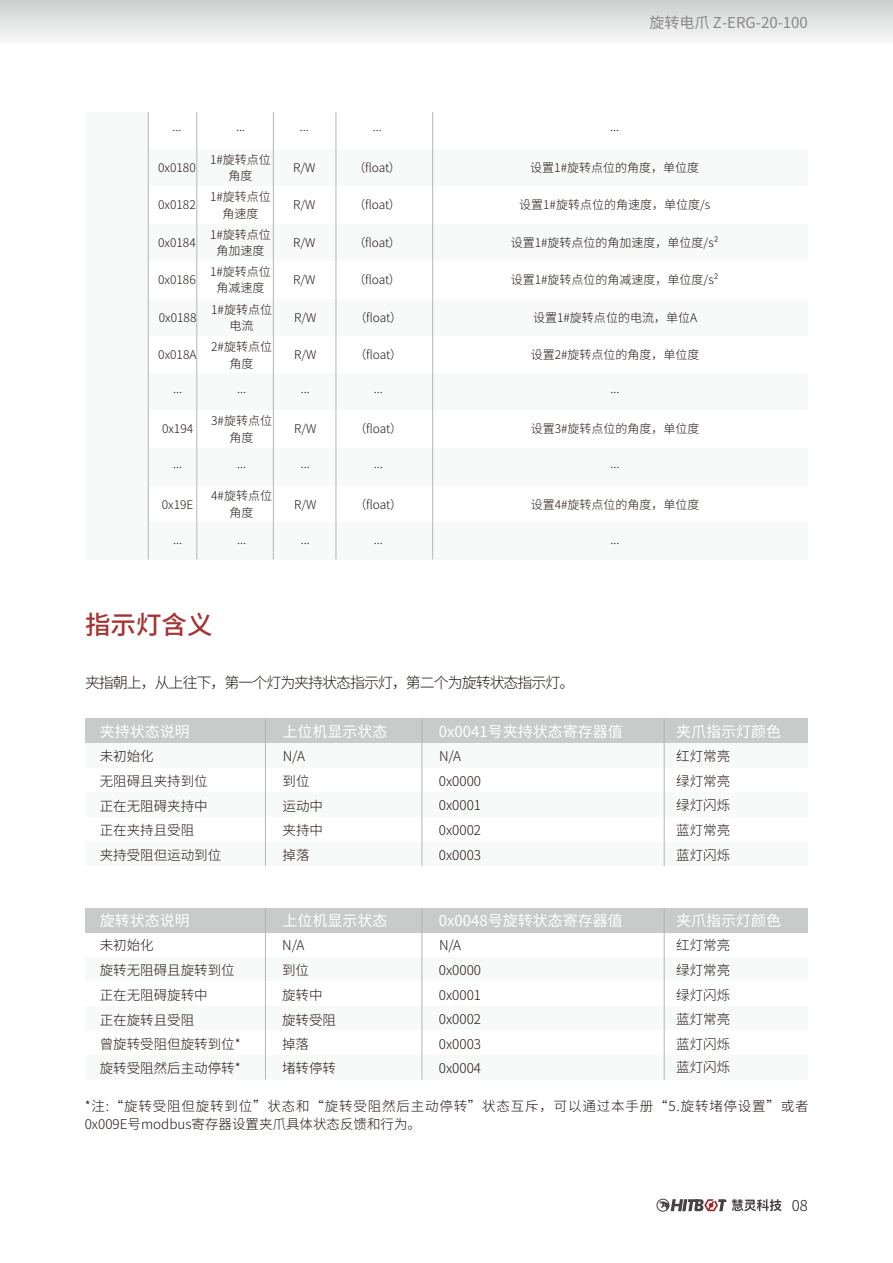
<style>
.page{position:relative;width:893px;height:1263px;background:#fff}
.page>*{position:absolute;margin:0;border:0;box-sizing:border-box;transform-origin:0 0}
.t1{font:500 25.5px "Source Han Sans CN";color:#a63232}
.t2{font:15px "Source Han Sans CN";color:#fff}
.t3{font:300 15px "Source Han Sans CN";letter-spacing:-.07em;color:#221714}
.t4{font:15px "Source Han Sans CN";color:#898989}
.t5{font:300 13.5px/24.8px "Source Han Sans CN";color:#221714}
.t6{font:300 13.5px/18px "Source Han Sans CN";letter-spacing:.06em;color:#221714}
.t7{font:300 12px/16.5px "Source Han Sans CN";color:#221714;text-align:center}
</style>
<div class="page">
<div style="left:85px;top:112px;width:63px;height:447px;background:#f8f9f9"></div>
<div style="left:85px;top:957px;width:723px;height:24px;background:#f8f9f9"></div>
<div style="left:85px;top:841px;width:723px;height:25px;background:#f8f9f9"></div>
<div style="left:85px;top:792px;width:723px;height:25px;background:#f8f9f9"></div>
<div style="left:85px;top:743px;width:723px;height:25px;background:#f8f9f9"></div>
<div style="left:85px;top:1055px;width:723px;height:25px;background:#f8f9f9"></div>
<div style="left:85px;top:1006px;width:723px;height:25px;background:#f8f9f9"></div>
<div style="left:85px;top:718px;width:723px;height:25px;background:#c9caca"></div>
<hr style="left:265px;top:718px;width:1px;height:148px;background:#b5b5b6">
<hr style="left:422px;top:718px;width:1px;height:148px;background:#b5b5b6">
<hr style="left:664px;top:718px;width:1px;height:148px;background:#b5b5b6">
<div style="left:85px;top:908px;width:723px;height:24px;background:#c9caca"></div>
<hr style="left:265px;top:908px;width:1px;height:172px;background:#b5b5b6">
<hr style="left:422px;top:908px;width:1px;height:172px;background:#b5b5b6">
<hr style="left:664px;top:908px;width:1px;height:172px;background:#b5b5b6">
<div style="left:148px;top:299px;width:660px;height:37px;background:#f8f9f9"></div>
<div style="left:148px;top:149px;width:660px;height:38px;background:#f8f9f9"></div>
<div style="left:148px;top:224px;width:660px;height:37px;background:#f8f9f9"></div>
<div style="left:148px;top:373px;width:660px;height:38px;background:#f8f9f9"></div>
<div style="left:148px;top:448px;width:660px;height:37px;background:#f8f9f9"></div>
<div style="left:148px;top:522px;width:660px;height:37px;background:#f8f9f9"></div>
<hr style="left:432px;top:112px;width:1px;height:447px;background:#b5b5b6">
<hr style="left:336px;top:112px;width:1px;height:447px;background:#b5b5b6">
<hr style="left:273px;top:112px;width:1px;height:447px;background:#b5b5b6">
<hr style="left:197px;top:112px;width:1px;height:447px;background:#b5b5b6">
<hr style="left:148px;top:112px;width:1px;height:447px;background:#b5b5b6">
<div style="left:657px;top:1199px;width:12px;height:12px;border:1px solid #464142;border-radius:50%"></div>
<svg style="left:659px;top:1199px;width:123px;height:12px"></svg>
<div style="left:0;top:0;width:893px;height:43px;background:linear-gradient(to bottom,#cdcece,#f8f9f9)"></div>
<p class="t4" style="left:650px;top:14px;width:160px">旋转电爪 Z-ERG-20-100</p>
<p class="t7" style="left:173px;top:118px;width:10px">...</p>
<p class="t7" style="left:236px;top:118px;width:10px">...</p>
<p class="t7" style="left:373px;top:118px;width:10px">...</p>
<p class="t7" style="left:610px;top:118px;width:10px">...</p>
<p class="t7" style="left:293px;top:160px;width:24px">R/W</p>
<p class="t7" style="left:293px;top:197px;width:24px">R/W</p>
<p class="t7" style="left:300px;top:118px;width:10px">...</p>
<p class="t7" style="left:210px;top:152px;width:62px">1#旋转点位角度</p>
<p class="t7" style="left:210px;top:189px;width:62px">1#旋转点位角速度</p>
<p class="t7" style="left:353px;top:160px;width:49px">（float）</p>
<p class="t7" style="left:353px;top:197px;width:49px">（float）</p>
<p class="t7" style="left:530px;top:160px;width:170px">设置1#旋转点位的角度，单位度</p>
<p class="t7" style="left:519px;top:197px;width:192px">设置1#旋转点位的角速度，单位度/s</p>
<p class="t7" style="left:158px;top:160px;width:39px">0x0180</p>
<p class="t7" style="left:158px;top:197px;width:39px">0x0182</p>
<p class="t7" style="left:158px;top:234px;width:39px">0x0184</p>
<p class="t7" style="left:158px;top:272px;width:39px">0x0186</p>
<p class="t7" style="left:210px;top:226px;width:62px">1#旋转点位角加速度</p>
<p class="t7" style="left:210px;top:263px;width:62px">1#旋转点位角减速度</p>
<p class="t7" style="left:511px;top:234px;width:209px">设置1#旋转点位的角加速度，单位度/s²</p>
<p class="t7" style="left:511px;top:272px;width:209px">设置1#旋转点位的角减速度，单位度/s²</p>
<p class="t7" style="left:353px;top:234px;width:49px">（float）</p>
<p class="t7" style="left:353px;top:272px;width:49px">（float）</p>
<p class="t7" style="left:293px;top:234px;width:24px">R/W</p>
<p class="t7" style="left:293px;top:272px;width:24px">R/W</p>
<p class="t7" style="left:159px;top:309px;width:39px">0x0188</p>
<p class="t7" style="left:158px;top:347px;width:40px">0x018A</p>
<p class="t7" style="left:173px;top:380px;width:10px">...</p>
<p class="t7" style="left:162px;top:421px;width:33px">0x194</p>
<p class="t7" style="left:211px;top:301px;width:62px">1#旋转点位电流</p>
<p class="t7" style="left:533px;top:310px;width:165px">设置1#旋转点位的电流，单位A</p>
<p class="t7" style="left:294px;top:309px;width:24px">R/W</p>
<p class="t7" style="left:355px;top:309px;width:49px">（float）</p>
<p class="t7" style="left:294px;top:347px;width:24px">R/W</p>
<p class="t7" style="left:301px;top:380px;width:10px">...</p>
<p class="t7" style="left:294px;top:421px;width:24px">R/W</p>
<p class="t7" style="left:211px;top:339px;width:62px">2#旋转点位角度</p>
<p class="t7" style="left:237px;top:380px;width:10px">...</p>
<p class="t7" style="left:211px;top:413px;width:62px">3#旋转点位角度</p>
<p class="t7" style="left:355px;top:421px;width:49px">（float）</p>
<p class="t7" style="left:355px;top:347px;width:49px">（float）</p>
<p class="t7" style="left:374px;top:380px;width:10px">...</p>
<p class="t7" style="left:531px;top:347px;width:170px">设置2#旋转点位的角度，单位度</p>
<p class="t7" style="left:611px;top:380px;width:10px">...</p>
<p class="t7" style="left:531px;top:421px;width:170px">设置3#旋转点位的角度，单位度</p>
<p class="t7" style="left:173px;top:455px;width:10px">...</p>
<p class="t7" style="left:301px;top:455px;width:10px">...</p>
<p class="t7" style="left:374px;top:455px;width:10px">...</p>
<p class="t7" style="left:237px;top:455px;width:10px">...</p>
<p class="t7" style="left:611px;top:455px;width:10px">...</p>
<p class="t7" style="left:162px;top:496px;width:33px">0x19E</p>
<p class="t7" style="left:211px;top:488px;width:62px">4#旋转点位角度</p>
<p class="t7" style="left:355px;top:496px;width:49px">（float）</p>
<p class="t7" style="left:531px;top:496px;width:170px">设置4#旋转点位的角度，单位度</p>
<p class="t7" style="left:294px;top:496px;width:24px">R/W</p>
<p class="t7" style="left:173px;top:531px;width:10px">...</p>
<p class="t7" style="left:301px;top:531px;width:10px">...</p>
<p class="t7" style="left:374px;top:531px;width:10px">...</p>
<p class="t7" style="left:237px;top:531px;width:10px">...</p>
<p class="t7" style="left:611px;top:531px;width:10px">...</p>
<h1 class="t1" style="left:85px;top:610px;width:129px">指示灯含义</h1>
<p class="t3" style="left:85px;top:674px;width:491px">夹指朝上，从上往下，第一个灯为夹持状态指示灯，第二个为旋转状态指示灯。</p>
<p class="t2" style="left:100px;top:722px;width:91px">夹持状态说明</p>
<p class="t5" style="left:100px;top:743px;width:110px">未初始化<br>无阻碍且夹持到位正在无阻碍夹持中正在夹持且受阻</p>
<p class="t5" style="left:100px;top:843px;width:123px">夹持受阻但运动到位</p>
<p class="t2" style="left:283px;top:722px;width:106px">上位机显示状态</p>
<p class="t5" style="left:283px;top:769px;width:42px">到位运动中夹持中掉落</p>
<p class="t5" style="left:283px;top:744px;width:24px">N/A</p>
<p class="t2" style="left:439px;top:722px;width:186px">0x0041号夹持状态寄存器值</p>
<p class="t5" style="left:439px;top:744px;width:44px">N/A<br>0x0000<br>0x0001<br>0x0002<br>0x0003</p>
<p class="t2" style="left:676px;top:722px;width:106px">夹爪指示灯颜色</p>
<p class="t5" style="left:676px;top:744px;width:55px;text-align:justify">红灯常亮绿灯常亮绿灯闪烁蓝灯常亮蓝灯闪烁</p>
<p class="t2" style="left:283px;top:912px;width:106px">上位机显示状态</p>
<p class="t5" style="left:282px;top:958px;width:55px">到位<br>旋转中旋转受阻掉落<br>堵转停转</p>
<p class="t2" style="left:439px;top:912px;width:186px">0x0048号旋转状态寄存器值</p>
<p class="t2" style="left:100px;top:912px;width:91px">旋转状态说明</p>
<p class="t5" style="left:100px;top:933px;width:137px">未初始化<br>旋转无阻碍且旋转到位正在无阻碍旋转中<br>正在旋转且受阻</p>
<p class="t2" style="left:676px;top:912px;width:106px">夹爪指示灯颜色</p>
<p class="t5" style="left:676px;top:933px;width:55px;text-align:justify">红灯常亮绿灯常亮绿灯闪烁蓝灯常亮蓝灯闪烁</p>
<p class="t5" style="left:676px;top:1055px;width:55px">蓝灯闪烁</p>
<p class="t5" style="left:439px;top:933px;width:44px">N/A<br>0x0000<br>0x0001<br>0x0002<br>0x0003<br>0x0004</p>
<p class="t5" style="left:282px;top:933px;width:24px">N/A</p>
<p class="t5" style="left:100px;top:1032px;width:142px;line-height:24.3px">曾旋转受阻但旋转到位*旋转受阻然后主动停转*</p>
<p class="t6" style="left:85px;top:1097px;width:726px">*注:“旋转受阻但旋转到位”状态和“旋转受阻然后主动停转”状态互斥，可以通过本手册“5.旋转堵停设置”或者<br>0x009E号modbus寄存器设置夹爪具体状态反馈和行为。</p>
<p class="t3" style="left:792px;top:1196px;width:18px">08</p>
</div>
